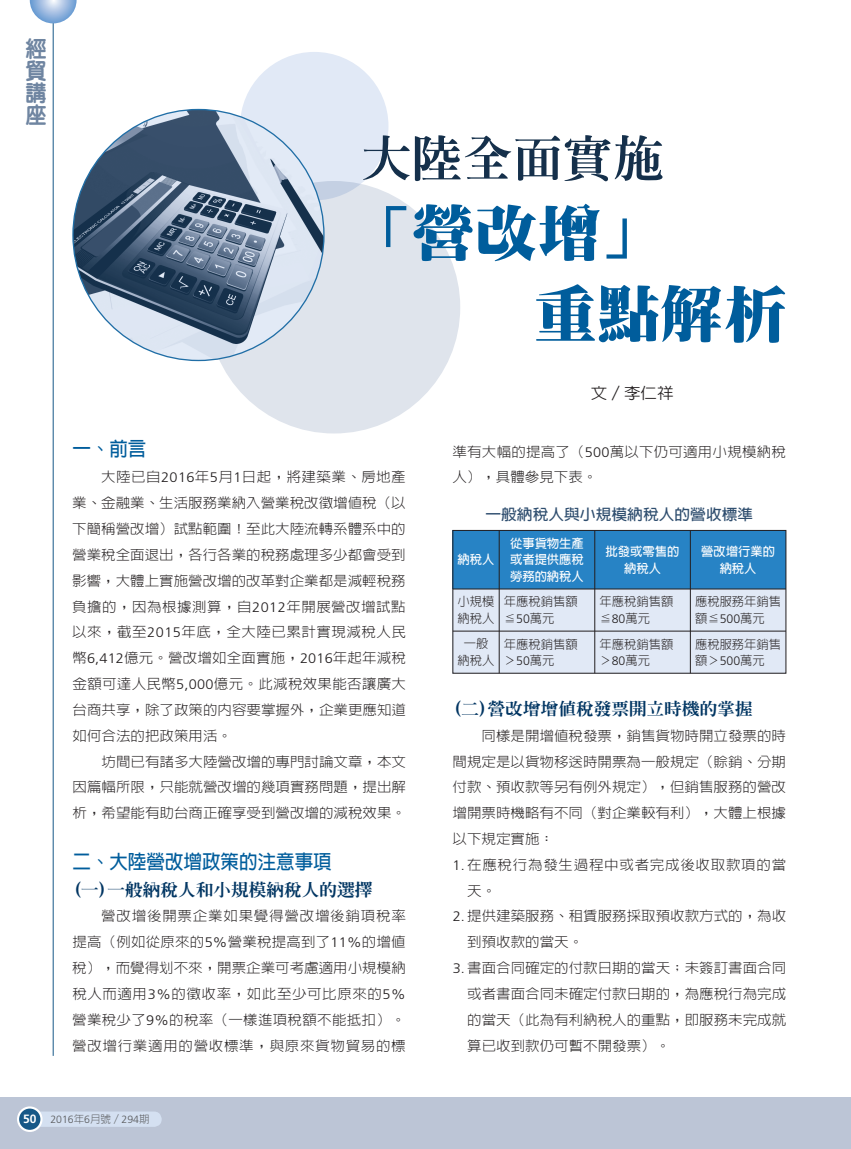
<style>
.page{position:relative;width:851px;height:1149px;background:#fff}
.page>*{position:absolute;margin:0;border:0;box-sizing:border-box;transform-origin:0 0}
.t1{font:900 60px/80.6px "AR Ming B5";color:#005d9c;scale:1.05 1}
.t2{font:800 48px "AR Ming B5";color:#15304b;scale:1.05 1}
.t3{font:800 21.75px/21.8px "AR Yuan B5";color:#6f85a1;text-align:justify;scale:.95 1}
.t4{font:700 19.5px "AR Hei B5";color:#005d9c;scale:.95 1}
.t5{font:800 16.8px "AR Ming B5";color:#003562;scale:1.05 1}
.t6{font:500 15.75px "AR Hei B5";color:#231f20;scale:1.05 1}
.t7{font:700 15px "AR Hei B5";color:#2f4e6f;scale:1.05 1}
.t8{font:300 13.8px/25.8px "AR Hei B5";color:#231f20;text-align:justify;scale:1.05 1}
.t9{font:300 13.8px/25.8px "AR Hei B5";letter-spacing:.05em;color:#231f20;scale:1.05 1}
.t10{font:300 12.3px/16.5px "AR Hei B5";color:#231f20}
.t11{font:700 12.3px/16.5px "AR Hei B5";color:#fff;text-align:center}
.t12{font:300 10.5px "Frutiger";color:#57585a}
.s1{font-family:"Frutiger"}
.s2{font-weight:700;font-size:12px;color:#fff}
.s3{font-family:"AR Hei B5"}
</style>
<div class="page">
<div style="left:0;top:1097px;width:850px;height:51px;background:#bcc5d6"></div>
<div style="left:30px;top:1111px;width:132px;height:15px;background:#d4e0f1;border-radius:8px"></div>
<div style="left:18px;top:1107px;width:23px;height:23px;background:#175887;border-radius:50%"></div>
<div style="left:17px;top:1106px;width:26px;height:25px;border:2px solid #fff;border-radius:50%"></div>
<hr style="left:53px;top:0;width:1px;height:1055px;background:#175887">
<svg style="left:30px;top:0;width:47px;height:23px"></svg>
<div style="left:240px;top:52px;width:148px;height:148px;background:#e1e9f6;border-radius:50%"></div>
<div style="left:208px;top:181px;width:252px;height:252px;background:#dfe4ec;border-radius:50%"></div>
<img style="left:73px;top:109px;width:251px;height:251px;border-radius:125px">
<div style="left:453px;top:588px;width:332px;height:85px;background:#e1e9f6"></div>
<div style="left:453px;top:530px;width:332px;height:58px;background:#2783c5"></div>
<hr style="left:453px;top:630px;width:332px;height:1px;background:#231f20">
<hr style="left:453px;top:588px;width:332px;height:1px;background:#231f20">
<div style="left:452px;top:530px;width:334px;height:143px;border:1px solid #231f20"></div>
<hr style="left:499px;top:530px;width:1px;height:143px;background:#231f20">
<hr style="left:594px;top:530px;width:1px;height:143px;background:#231f20">
<hr style="left:690px;top:530px;width:1px;height:143px;background:#231f20">
<h3 class="t3" style="left:26px;top:38px;width:23px">經貿講座</h3>
<h2 class="t2" style="left:361px;top:134px;width:289px">大陸全面實施</h2>
<h1 class="t1" style="left:534px;top:192px;width:242px;text-indent:-185px">「營改增」<br>重點解析</h1>
<h3 class="t4" style="left:72px;top:438px;width:79px">一、前言</h3>
<p class="t8" style="left:72px;top:464px;width:319px;text-indent:29px">大陸已自<span class="s1">2016</span>年<span class="s1">5</span>月<span class="s1">1</span>日起，將建築業、房地產業、金融業、生活服務業納入營業稅改徵增值稅（以下簡稱營改增）試點範圍！至此大陸流轉系體系中的營業稅全面退出，各行各業的稅務處理多少都會受到影響，大體上實施營改增的改革對企業都是減輕稅務負擔的，因為根據測算，自<span class="s1">2012</span>年開展營改增試點以來，截至<span class="s1">2015</span>年底，全大陸已累計實現減稅人民幣<span class="s1">6,412</span>億元。營改增如全面實施，<span class="s1">2016</span>年起年減稅金額可達人民幣<span class="s1">5,000</span>億元。此減稅效果能否讓廣大台商共享，除了政策的內容要掌握外，企業更應知道如何合法的把政策用活。</p>
<p class="t8" style="left:73px;top:748px;width:319px;text-indent:29px">坊間已有諸多大陸營改增的專門討論文章，本文因篇幅所限，只能就營改增的幾項實務問題，提出解析，希望能有助台商正確享受到營改增的減稅效果。</p>
<h3 class="t4" style="left:72px;top:851px;width:275px">二、大陸營改增政策的注意事項</h3>
<p class="t5" style="left:72px;top:880px;width:287px">(一)一般納稅人和小規模納稅人的選擇</p>
<p class="t8" style="left:72px;top:903px;width:319px;text-indent:29px">營改增後開票企業如果覺得營改增後銷項稅率提高（例如從原來的<span class="s1">5%</span>營業稅提高到了<span class="s1">11%</span>的增值稅），而覺得划不來，開票企業可考慮適用小規模納稅人而適用<span class="s1">3%</span>的徵收率，如此至少可比原來的<span class="s1">5%</span>營業稅少了<span class="s1">9%</span>的稅率（一樣進項稅額不能抵扣）。營改增行業適用的營收標準，與原來貨物貿易的標</p>
<p class="t6" style="left:591px;top:385px;width:80px">文／李仁祥</p>
<p class="t8" style="left:452px;top:438px;width:319px">準有大幅的提高了（<span class="s1">500</span>萬以下仍可適用小規模納稅人），具體參見下表。</p>
<p class="t7" style="left:485px;top:506px;width:256px">一般納稅人與小規模納稅人的營收標準</p>
<p class="t11" style="left:510px;top:534px;width:75px;text-align:justify">從事貨物生產或者提供應稅勞務的納稅人</p>
<p class="t10" style="left:504px;top:593px;width:75px">年應稅銷售額≦<span class="s1">50</span>萬元</p>
<p class="t10" style="left:504px;top:635px;width:75px">年應稅銷售額＞<span class="s1">50</span>萬元</p>
<p class="t11" style="left:701px;top:543px;width:75px">營改增行業的納稅人</p>
<p class="t10" style="left:695px;top:593px;width:88px">應稅服務年銷售額≦<span class="s1">500</span>萬元</p>
<p class="t10" style="left:695px;top:635px;width:88px">應稅服務年銷售額＞<span class="s1">500</span>萬元</p>
<p class="t11" style="left:605px;top:543px;width:75px">批發或零售的納稅人</p>
<p class="t10" style="left:599px;top:593px;width:75px">年應稅銷售額≦<span class="s1">80</span>萬元</p>
<p class="t10" style="left:599px;top:635px;width:75px">年應稅銷售額＞<span class="s1">80</span>萬元</p>
<p class="t11" style="left:457px;top:551px;width:38px">納稅人</p>
<p class="t10" style="left:457px;top:593px;width:38px">小規模納稅人</p>
<p class="t10" style="left:457px;top:635px;width:38px;text-align:center">一般納稅人</p>
<p class="t5" style="left:452px;top:699px;width:287px">(二)營改增增值稅發票開立時機的掌握</p>
<p class="t8" style="left:452px;top:722px;width:319px;text-indent:29px">同樣是開增值稅發票，銷售貨物時開立發票的時間規定是以貨物移送時開票為一般規定（賒銷、分期付款、預收款等另有例外規定），但銷售服務的營改增開票時機略有不同（對企業較有利），大體上根據以下規定實施：</p>
<p class="t9" style="left:467px;top:851px;width:305px;text-indent:-15px"><span class="s1">1.</span> 在應稅行為發生過程中或者完成後收取款項的當天。</p>
<p class="t8" style="left:467px;top:903px;width:305px;text-indent:-15px"><span class="s1">2.</span> 提供建築服務、租賃服務採取預收款方式的，為收到預收款的當天。</p>
<p class="t8" style="left:467px;top:954px;width:305px;text-indent:-15px"><span class="s1">3.</span> 書面合同確定的付款日期的當天；未簽訂書面合同或者書面合同未確定付款日期的，為應稅行為完成的當天（此為有利納稅人的重點，即服務未完成就算已收到款仍可暫不開發票）。</p>
<p class="t12" style="left:23px;top:1113px;width:128px"><span class="s2">50</span> 2016<span class="s3">年</span>6<span class="s3">月號／</span>294<span class="s3">期</span></p>
</div>
